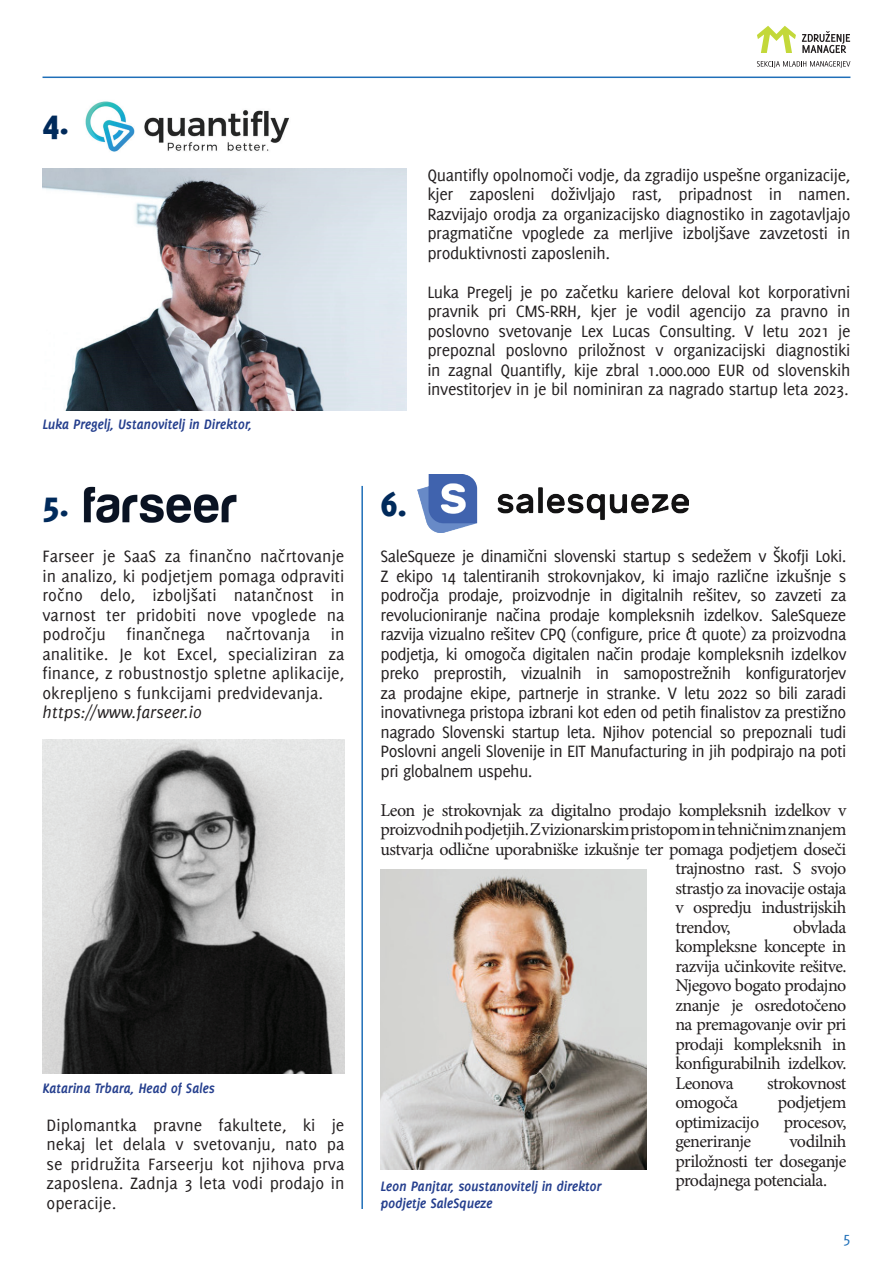
<style>
.page{position:relative;width:893px;height:1263px;background:#fff}
.page>*{position:absolute;margin:0;border:0;box-sizing:border-box;transform-origin:0 0}
.t1{font:800 37.5px "Delicious CE";color:#002a5b}
.t2{font:18px/19.5px "Delicious CE";letter-spacing:-.02em;color:#231f20;text-align:justify}
.t3{font:18px/19.5px "Minion Pro";letter-spacing:-.03em;color:#231f20;text-align:justify}
.t4{font:italic 18px "Delicious CE";color:#231f20}
.t5{font:16.5px "Delicious CE";color:#1f6fb8}
.t6{font:italic 700 15px/16.5px "Delicious CE";letter-spacing:-.02em;color:#253f8e}
</style>
<div class="page">
<img style="left:83px;top:486px;width:154px;height:37px">
<hr style="left:43px;top:77px;width:807px;height:1px;background:#1f6fb8">
<img style="left:43px;top:168px;width:363px;height:242px">
<img style="left:85px;top:101px;width:204px;height:51px">
<img style="left:43px;top:739px;width:301px;height:334px">
<hr style="left:361px;top:486px;width:2px;height:723px;background:#1f6fb8">
<img style="left:381px;top:869px;width:265px;height:300px">
<img style="left:418px;top:474px;width:270px;height:58px">
<svg style="left:757px;top:61px;width:93px;height:7px"></svg>
<svg style="left:757px;top:26px;width:39px;height:27px"></svg>
<svg style="left:802px;top:31px;width:48px;height:22px"></svg>
<h1 class="t1" style="left:43px;top:98px;width:28px">4.</h1>
<p class="t6" style="left:43px;top:415px;width:211px">Luka Pregelj, Ustanovitelj in Direktor,</p>
<p class="t2" style="left:427px;top:165px;width:425px">Quantifly opolnomoči vodje, da zgradijo uspešne organizacije, kjer zaposleni doživljajo rast, pripadnost in namen.<br>Razvijajo orodja za organizacijsko diagnostiko in zagotavljajo pragmatične vpoglede za merljive izboljšave zavzetosti in produktivnosti zaposlenih.</p>
<p class="t2" style="left:427px;top:282px;width:425px">Luka Pregelj je po začetku kariere deloval kot korporativni pravnik pri CMS-RRH, kjer je vodil agencijo za pravno in poslovno svetovanje Lex Lucas Consulting. V letu 2021 je prepoznal poslovno priložnost v organizacijski diagnostiki in zagnal Quantifly, kije zbral 1.000.000 EUR od slovenskih investitorjev in je bil nominiran za nagrado startup leta 2023.</p>
<h1 class="t1" style="left:43px;top:480px;width:28px">5.</h1>
<h1 class="t1" style="left:381px;top:480px;width:28px">6.</h1>
<p class="t2" style="left:43px;top:546px;width:303px">Farseer je SaaS za finančno načrtovanje in analizo, ki podjetjem pomaga odpraviti ročno delo, izboljšati natančnost in varnost ter pridobiti nove vpoglede na področju finančnega načrtovanja in analitike. Je kot Excel, specializiran za finance, z robustnostjo spletne aplikacije, okrepljeno s funkcijami predvidevanja.</p>
<p class="t4" style="left:43px;top:701px;width:161px">https://www.farseer.io</p>
<p class="t6" style="left:43px;top:1079px;width:174px">Katarina Trbara, Head of Sales</p>
<p class="t2" style="left:47px;top:1115px;width:299px">Diplomantka pravne fakultete, ki je nekaj let delala v svetovanju, nato pa se pridružita Farseerju kot njihova prva zaposlena. Zadnja 3 leta vodi prodajo in operacije.</p>
<p class="t2" style="left:381px;top:546px;width:467px">SaleSqueze je dinamični slovenski startup s sedežem v Škofji Loki.<br>Z ekipo 14 talentiranih strokovnjakov, ki imajo različne izkušnje s področja prodaje, proizvodnje in digitalnih rešitev, so zavzeti za revolucioniranje načina prodaje kompleksnih izdelkov. SaleSqueze razvija vizualno rešitev CPQ (configure, price &amp; quote) za proizvodna podjetja, ki omogoča digitalen način prodaje kompleksnih izdelkov preko preprostih, vizualnih in samopostrežnih konfiguratorjev za prodajne ekipe, partnerje in stranke. V letu 2022 so bili zaradi inovativnega pristopa izbrani kot eden od petih finalistov za prestižno nagrado Slovenski startup leta. Njihov potencial so prepoznali tudi Poslovni angeli Slovenije in EIT Manufacturing in jih podpirajo na poti pri globalnem uspehu.</p>
<p class="t3" style="left:381px;top:800px;width:467px">Leon je strokovnjak za digitalno prodajo kompleksnih izdelkov v</p>
<p class="t3" style="left:381px;top:820px;width:467px">proizvodnih podjetjih. Z vizionarskim pristopom in tehničnim znanjem</p>
<p class="t3" style="left:381px;top:839px;width:467px">ustvarja odlične uporabniške izkušnje ter pomaga podjetjem doseči</p>
<p class="t3" style="left:675px;top:859px;width:173px">trajnostno rast. S svojo</p>
<p class="t3" style="left:675px;top:878px;width:173px">strastjo za inovacije ostaja</p>
<p class="t3" style="left:675px;top:898px;width:172px">v ospredju industrijskih</p>
<p class="t3" style="left:675px;top:917px;width:57px">trendov,</p>
<p class="t3" style="left:675px;top:917px;width:173px;text-indent:118px">obvlada kompleksne koncepte in razvija učinkovite rešitve.<br>Njegovo bogato prodajno znanje je osredotočeno na premagovanje ovir pri prodaji kompleksnih in konfigurabilnih izdelkov.<br>Leonova</p>
<p class="t3" style="left:767px;top:1073px;width:81px">strokovnost</p>
<p class="t6" style="left:381px;top:1178px;width:223px">Leon Panjtar, soustanovitelj in direktor podjetje SaleSqueze</p>
<p class="t3" style="left:675px;top:1093px;width:64px">omogoča</p>
<p class="t3" style="left:778px;top:1093px;width:70px">podjetjem</p>
<p class="t3" style="left:675px;top:1112px;width:85px">optimizacijo</p>
<p class="t3" style="left:784px;top:1112px;width:64px">procesov,</p>
<p class="t3" style="left:675px;top:1132px;width:77px">generiranje</p>
<p class="t3" style="left:675px;top:1132px;width:173px;text-indent:114px">vodilnih priložnosti ter doseganje prodajnega potenciala.</p>
<p class="t5" style="left:843px;top:1228px;width:9px">5</p>
</div>
